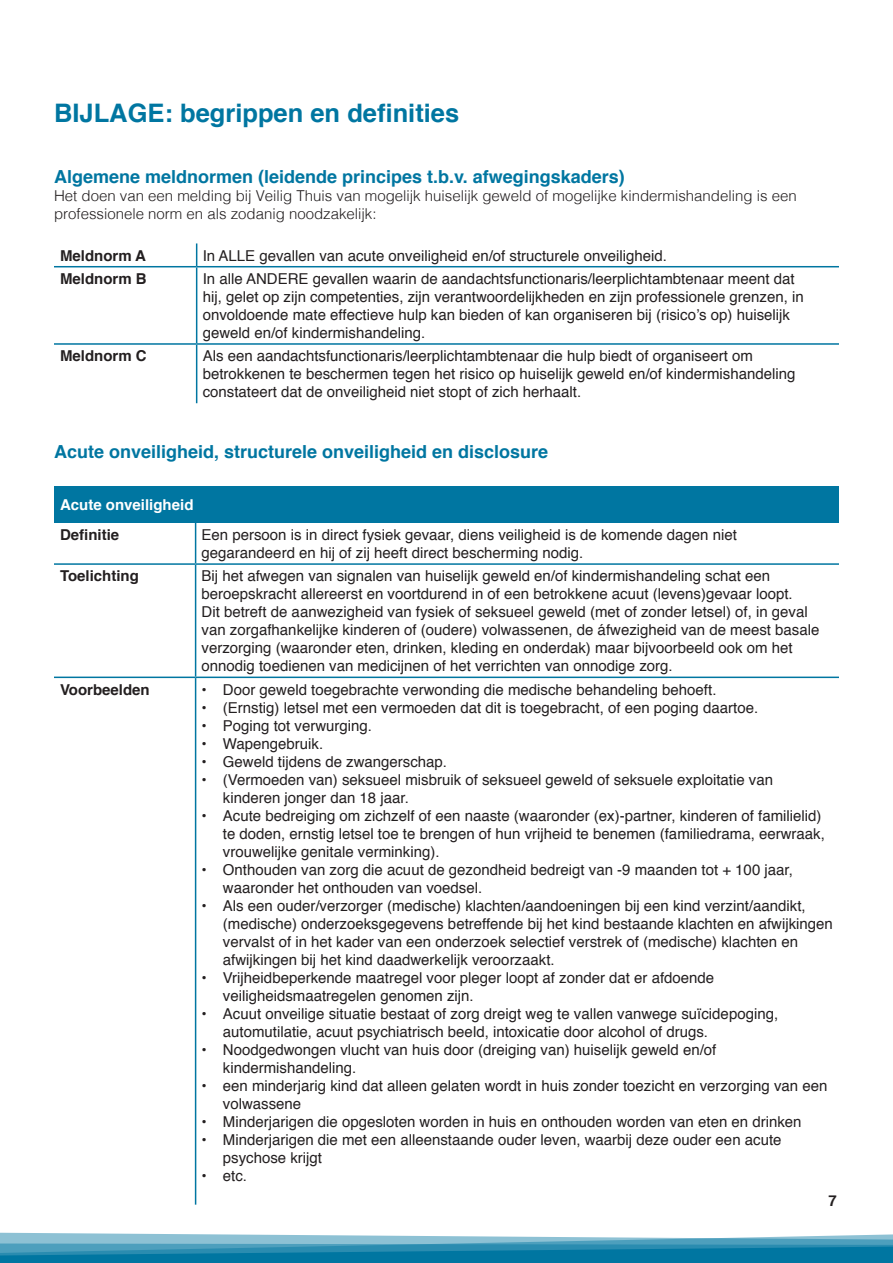
<style>
.page{position:relative;width:893px;height:1263px;background:#fff}
.page>*{position:absolute;margin:0;border:0;box-sizing:border-box;transform-origin:0 0}
.t1{font:700 25.5px "Helvetica";color:#0076a1}
.t2{font:700 18px "Helvetica";color:#0076a1}
.t3{font:15px/18px "Helvetica";color:#231f20}
.t4{font:300 15px/18px "Helvetica";color:#231f20}
.t5{font:700 15px "Helvetica";color:#231f20}
.t6{font:700 15px "Helvetica";color:#fff}
</style>
<div class="page">
<svg style="left:0;top:1232px;width:893px;height:31px;background:#4c9ebc"></svg>
<svg style="left:196px;top:243px;width:1px;height:23px"></svg>
<hr style="left:54px;top:266px;width:143px;height:1px;background:#0076a1">
<hr style="left:197px;top:266px;width:642px;height:1px;background:#0076a1">
<hr style="left:196px;top:267px;width:1px;height:76px;background:#0076a1">
<hr style="left:54px;top:343px;width:143px;height:2px;background:#0076a1">
<hr style="left:197px;top:343px;width:642px;height:2px;background:#0076a1">
<hr style="left:196px;top:345px;width:1px;height:58px;background:#0076a1">
<div style="left:54px;top:486px;width:785px;height:37px;background:#0076a1"></div>
<hr style="left:195px;top:523px;width:1px;height:40px;background:#0076a1">
<hr style="left:54px;top:563px;width:142px;height:2px;background:#0076a1">
<hr style="left:196px;top:563px;width:643px;height:2px;background:#0076a1">
<hr style="left:195px;top:565px;width:1px;height:111px;background:#0076a1">
<hr style="left:54px;top:676px;width:142px;height:2px;background:#0076a1">
<hr style="left:196px;top:676px;width:643px;height:2px;background:#0076a1">
<hr style="left:195px;top:678px;width:1px;height:526px;background:#0076a1">
<p class="t1" style="left:54px;top:93px;width:407px">BIJLAGE: begrippen en definities</p>
<p class="t2" style="left:54px;top:163px;width:572px">Algemene meldnormen (leidende principes t.b.v. afwegingskaders)</p>
<p class="t4" style="left:54px;top:186px;width:744px">Het doen van een melding bij Veilig Thuis van mogelijk huiselijk geweld of mogelijke kindermishandeling is een professionele norm en als zodanig noodzakelijk:</p>
<p class="t5" style="left:60px;top:243px;width:88px">Meldnorm A</p>
<p class="t3" style="left:203px;top:247px;width:466px">In ALLE gevallen van acute onveiligheid en/of structurele onveiligheid.</p>
<p class="t5" style="left:60px;top:267px;width:88px">Meldnorm B</p>
<p class="t3" style="left:203px;top:270px;width:603px">In alle ANDERE gevallen waarin de aandachtsfunctionaris/leerplichtambtenaar meent dat hij, gelet op zijn competenties, zijn verantwoordelijkheden en zijn professionele grenzen, in onvoldoende mate effectieve hulp kan bieden of kan organiseren bij (risico’s op) huiselijk geweld en/of kindermishandeling.</p>
<p class="t5" style="left:60px;top:344px;width:88px">Meldnorm C</p>
<p class="t3" style="left:203px;top:347px;width:594px">Als een aandachtsfunctionaris/leerplichtambtenaar die hulp biedt of organiseert om betrokkenen te beschermen tegen het risico op huiselijk geweld en/of kindermishandeling constateert dat de onveiligheid niet stopt of zich herhaalt.</p>
<p class="t2" style="left:54px;top:438px;width:496px">Acute onveiligheid, structurele onveiligheid en disclosure</p>
<p class="t6" style="left:60px;top:493px;width:135px">Acute onveiligheid</p>
<p class="t5" style="left:60px;top:523px;width:61px">Definitie</p>
<p class="t3" style="left:202px;top:526px;width:537px">Een persoon is in direct fysiek gevaar, diens veiligheid is de komende dagen niet gegarandeerd en hij of zij heeft direct bescherming nodig.</p>
<p class="t5" style="left:60px;top:564px;width:80px">Toelichting</p>
<p class="t3" style="left:202px;top:567px;width:619px">Bij het afwegen van signalen van huiselijk geweld en/of kindermishandeling schat een beroepskracht allereerst en voortdurend in of een betrokkene acuut (levens)gevaar loopt.<br>Dit betreft de aanwezigheid van fysiek of seksueel geweld (met of zonder letsel) of, in geval van zorgafhankelijke kinderen of (oudere) volwassenen, de áfwezigheid van de meest basale verzorging (waaronder eten, drinken, kleding en onderdak) maar bijvoorbeeld ook om het onnodig toedienen van medicijnen of het verrichten van onnodige zorg.</p>
<p class="t5" style="left:60px;top:677px;width:91px">Voorbeelden</p>
<p class="t3" style="left:202px;top:681px;width:516px">• Door geweld toegebrachte verwonding die medische behandeling behoeft.</p>
<p class="t3" style="left:202px;top:699px;width:558px">• (Ernstig) letsel met een vermoeden dat dit is toegebracht, of een poging daartoe.</p>
<p class="t3" style="left:202px;top:717px;width:172px">• Poging tot verwurging.</p>
<p class="t3" style="left:202px;top:735px;width:123px">• Wapengebruik.</p>
<p class="t3" style="left:202px;top:753px;width:247px">• Geweld tijdens de zwangerschap.</p>
<p class="t3" style="left:223px;top:771px;width:552px;text-indent:-21px">• (Vermoeden van) seksueel misbruik of seksueel geweld of seksuele exploitatie van kinderen jonger dan 18 jaar.</p>
<p class="t3" style="left:223px;top:807px;width:603px;text-indent:-21px">• Acute bedreiging om zichzelf of een naaste (waaronder (ex)-partner, kinderen of familielid) te doden, ernstig letsel toe te brengen of hun vrijheid te benemen (familiedrama, eerwraak, vrouwelijke genitale verminking).</p>
<p class="t3" style="left:223px;top:861px;width:572px;text-indent:-21px">• Onthouden van zorg die acuut de gezondheid bedreigt van -9 maanden tot + 100 jaar, waaronder het onthouden van voedsel.</p>
<p class="t3" style="left:223px;top:897px;width:612px;text-indent:-21px">• Als een ouder/verzorger (medische) klachten/aandoeningen bij een kind verzint/aandikt, (medische) onderzoeksgegevens betreffende bij het kind bestaande klachten en afwijkingen vervalst of in het kader van een onderzoek selectief verstrek of (medische) klachten en afwijkingen bij het kind daadwerkelijk veroorzaakt.</p>
<p class="t3" style="left:223px;top:969px;width:493px;text-indent:-21px">• Vrijheidbeperkende maatregel voor pleger loopt af zonder dat er afdoende veiligheidsmaatregelen genomen zijn.</p>
<p class="t3" style="left:223px;top:1005px;width:557px;text-indent:-21px">• Acuut onveilige situatie bestaat of zorg dreigt weg te vallen vanwege suïcidepoging, automutilatie, acuut psychiatrisch beeld, intoxicatie door alcohol of drugs.</p>
<p class="t3" style="left:223px;top:1041px;width:495px;text-indent:-21px">• Noodgedwongen vlucht van huis door (dreiging van) huiselijk geweld en/of kindermishandeling.</p>
<p class="t3" style="left:223px;top:1077px;width:606px;text-indent:-21px">• een minderjarig kind dat alleen gelaten wordt in huis zonder toezicht en verzorging van een volwassene</p>
<p class="t3" style="left:202px;top:1113px;width:601px">• Minderjarigen die opgesloten worden in huis en onthouden worden van eten en drinken</p>
<p class="t3" style="left:223px;top:1131px;width:560px;text-indent:-21px">• Minderjarigen die met een alleenstaande ouder leven, waarbij deze ouder een acute psychose krijgt</p>
<p class="t3" style="left:202px;top:1167px;width:47px">• etc.</p>
<p class="t5" style="left:828px;top:1189px;width:10px">7</p>
</div>
